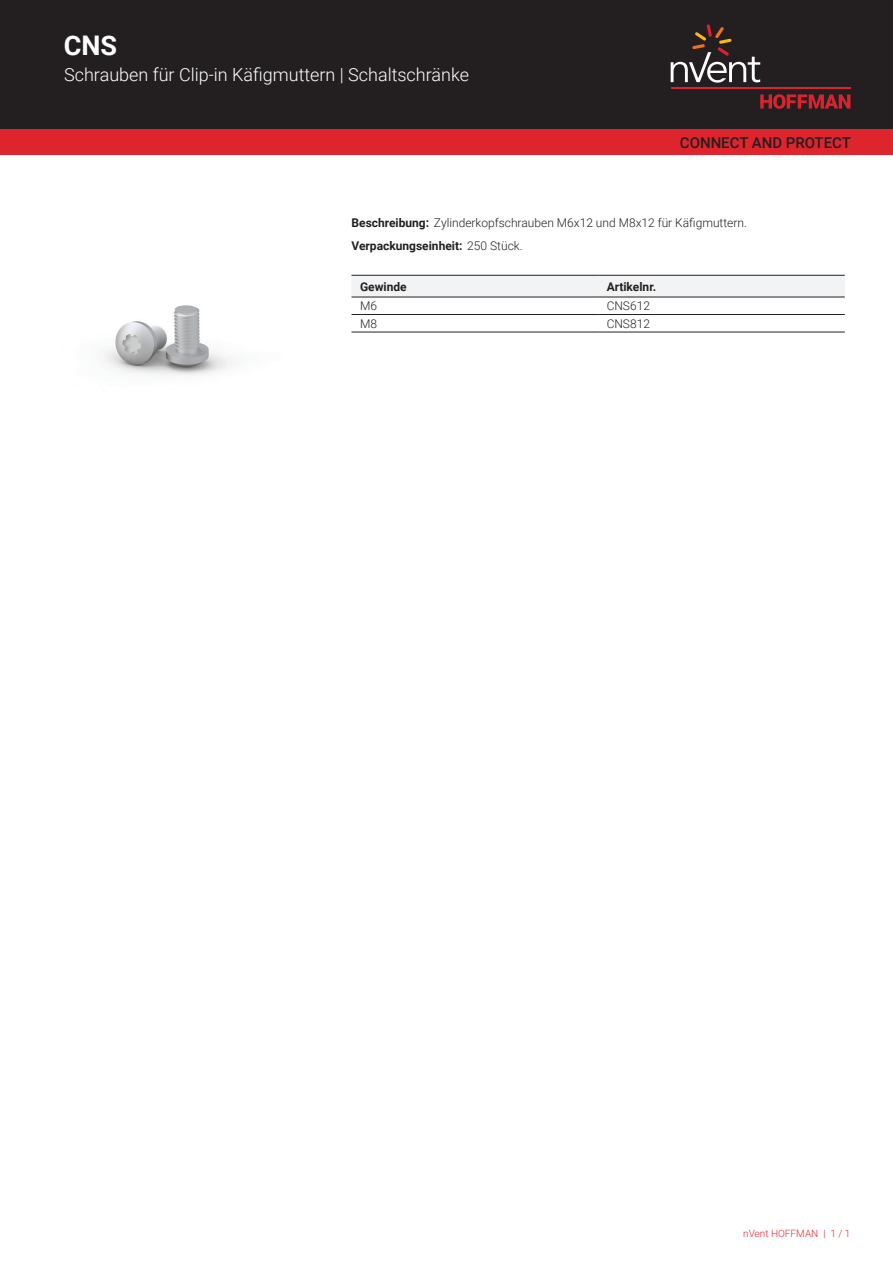
<style>
.page{position:relative;width:893px;height:1263px;background:#fff}
.page>*{position:absolute;margin:0;border:0;box-sizing:border-box;transform-origin:0 0}
.t1{font:700 27px "Roboto";color:#fff}
.t2{font:300 18px "Roboto";color:#fff}
.t3{font:500 15px "Roboto";color:#231f20}
.t4{font:300 12px/23px "Roboto";color:#231f20}
.t5{font:700 12px "Roboto";color:#231f20}
.t6{font:300 10.05px "Roboto";color:#de252e}
.s1{font-weight:700}
</style>
<div class="page">
<div style="left:0;top:0;width:893px;height:129px;background:#231f20"></div>
<svg style="left:760px;top:94px;width:90px;height:15px"></svg>
<hr style="left:671px;top:88px;width:179px;height:1px;background:#db2230">
<svg style="left:671px;top:24px;width:89px;height:59px"></svg>
<div style="left:0;top:129px;width:893px;height:26px;background:#de252e"></div>
<div style="left:351px;top:276px;width:494px;height:21px;background:#f2f3f4"></div>
<hr style="left:351px;top:275px;width:247px;height:1px;background:#231f20">
<hr style="left:598px;top:275px;width:247px;height:1px;background:#231f20">
<hr style="left:351px;top:314px;width:247px;height:1px;background:#231f20">
<hr style="left:598px;top:314px;width:247px;height:1px;background:#231f20">
<hr style="left:351px;top:332px;width:247px;height:1px;background:#231f20">
<hr style="left:598px;top:332px;width:247px;height:1px;background:#231f20">
<hr style="left:351px;top:297px;width:247px;height:1px;background:#231f20">
<hr style="left:598px;top:297px;width:247px;height:1px;background:#231f20">
<img style="left:100px;top:305px;width:137px;height:71px">
<h1 class="t1" style="left:64px;top:27px;width:55px">CNS</h1>
<h2 class="t2" style="left:64px;top:62px;width:406px">Schrauben für Clip-in Käfigmuttern | Schaltschränke</h2>
<p class="t3" style="left:680px;top:132px;width:173px">CONNECT AND PROTECT</p>
<p class="t4" style="left:351px;top:211px;width:397px"><span class="s1">Beschreibung:</span> Zylinderkopfschrauben M6x12 und M8x12 für Käfigmuttern.<br><span class="s1">Verpackungseinheit:</span> 250 Stück.</p>
<p class="t5" style="left:360px;top:278px;width:48px">Gewinde</p>
<p class="t5" style="left:607px;top:278px;width:51px">Artikelnr.</p>
<p class="t4" style="left:360px;top:294px;width:19px">M6</p>
<p class="t4" style="left:607px;top:294px;width:45px">CNS612</p>
<p class="t4" style="left:360px;top:312px;width:19px">M8</p>
<p class="t4" style="left:607px;top:312px;width:45px">CNS812</p>
<p class="t6" style="left:743px;top:1226px;width:109px">nVent HOFFMAN | 1 / 1</p>
</div>
